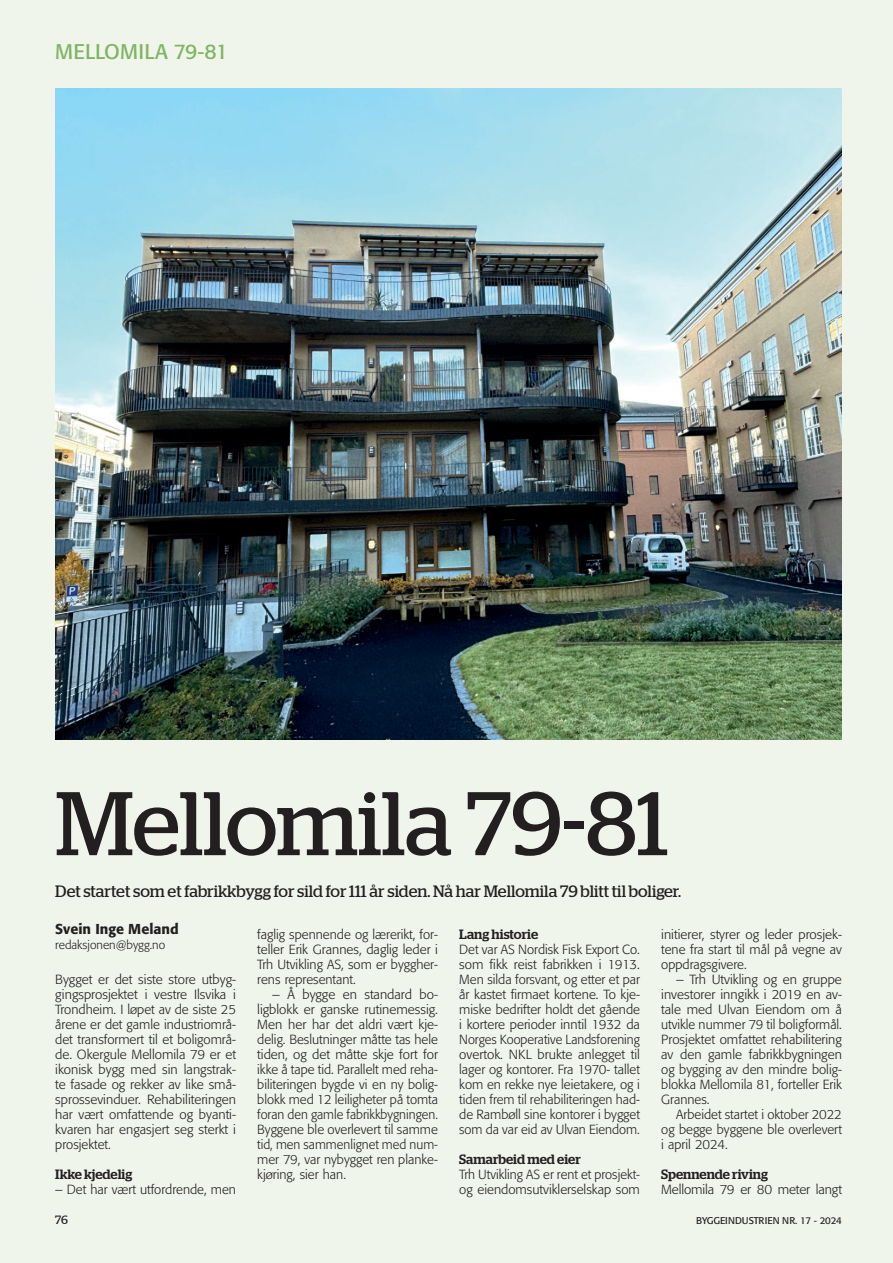
<style>
.page{position:relative;width:893px;height:1263px;background:#f0f5eb}
.page>*{position:absolute;margin:0;border:0;box-sizing:border-box;transform-origin:0 0}
.t1{font:90px "Stag";letter-spacing:-.005em;color:#231f20}
.t2{font:21px "Formata";color:#7fb462}
.t3{font:16.5px "Stag";color:#231f20}
.t4{font:500 14.25px "Formata";color:#231f20}
.t5{font:500 13.5px "Stag";color:#231f20}
.t6{font:300 13.2px/15px "Formata";color:#231f20;text-align:justify}
.t7{font:300 12px "Formata";color:#231f20}
.t8{font:12px "Stag";color:#231f20}
.t9{font:9.75px "Formata";letter-spacing:-.005em;color:#231f20}
</style>
<div class="page">
<img style="left:55px;top:88px;width:787px;height:651px">
<h2 class="t2" style="left:55px;top:39px;width:174px">MELLOMILA 79-81</h2>
<h1 class="t1" style="left:55px;top:771px;width:615px">Mellomila 79-81</h1>
<p class="t3" style="left:55px;top:882px;width:627px">Det startet som et fabrikkbygg for sild for 111 år siden. Nå har Mellomila 79 blitt til boliger.</p>
<p class="t4" style="left:55px;top:920px;width:125px">Svein Inge Meland</p>
<p class="t7" style="left:55px;top:937px;width:112px">redaksjonen@bygg.no</p>
<p class="t6" style="left:55px;top:972px;width:182px">Bygget er det siste store utbyg&shy;gingsprosjektet i vestre Ilsvika i Trondheim. I løpet av de siste 25 årene er det gamle industriområ&shy;det transformert til et boligområ&shy;de. Okergule Mellomila 79 er et ikonisk bygg med sin langstrak&shy;te fasade og rekker av like små&shy;sprossevinduer. Rehabiliteringen har vært omfattende og byanti&shy;kvaren har engasjert seg sterkt i prosjektet.</p>
<p class="t5" style="left:55px;top:1166px;width:79px">Ikke kjedelig</p>
<p class="t6" style="left:55px;top:1182px;width:182px">– Det har vært utfordrende, men</p>
<p class="t6" style="left:257px;top:927px;width:182px">faglig spennende og lærerikt, for&shy;teller Erik Grannes, daglig leder i Trh Utvikling AS, som er byggher&shy;rens representant.</p>
<p class="t6" style="left:257px;top:987px;width:182px;text-indent:15px">– Å bygge en standard bo&shy;ligblokk er ganske rutinemessig.<br>Men her har det aldri vært kje&shy;delig. Beslutninger måtte tas hele tiden, og det måtte skje fort for ikke å tape tid. Parallelt med reha&shy;biliteringen bygde vi en ny bolig&shy;blokk med 12 leiligheter på tomta foran den gamle fabrikkbygningen.<br>Byggene ble overlevert til samme tid, men sammenlignet med num&shy;mer 79, var nybygget ren planke&shy;kjøring, sier han.</p>
<p class="t6" style="left:661px;top:927px;width:182px">initierer, styrer og leder prosjek&shy;tene fra start til mål på vegne av oppdragsgivere.</p>
<p class="t6" style="left:661px;top:972px;width:182px;text-indent:15px">– Trh Utvikling og en gruppe investorer inngikk i 2019 en av&shy;tale med Ulvan Eiendom om å utvikle nummer 79 til boligformål.<br>Prosjektet omfattet rehabilitering av den gamle fabrikkbygningen og bygging av den mindre bolig&shy;blokka Mellomila 81, forteller Erik Grannes.</p>
<p class="t6" style="left:661px;top:1107px;width:182px;text-indent:15px">Arbeidet startet i oktober 2022 og begge byggene ble overlevert i april 2024.</p>
<p class="t5" style="left:661px;top:1166px;width:108px">Spennende riving</p>
<p class="t6" style="left:661px;top:1182px;width:182px">Mellomila 79 er 80 meter langt</p>
<p class="t5" style="left:459px;top:926px;width:80px">Lang historie</p>
<p class="t6" style="left:459px;top:942px;width:182px">Det var AS Nordisk Fisk Export Co. som fikk reist fabrikken i 1913.<br>Men silda forsvant, og etter et par år kastet firmaet kortene. To kje&shy;miske bedrifter holdt det gående i kortere perioder inntil 1932 da Norges Kooperative Landsforening overtok. NKL brukte anlegget til lager og kontorer. Fra 1970- tallet kom en rekke nye leietakere, og i tiden frem til rehabiliteringen had&shy;de Rambøll sine kontorer i bygget som da var eid av Ulvan Eiendom.</p>
<p class="t5" style="left:459px;top:1151px;width:123px">Samarbeid med eier</p>
<p class="t6" style="left:459px;top:1167px;width:182px">Trh Utvikling AS er rent et prosjekt&shy;og eiendomsutviklerselskap som</p>
<p class="t8" style="left:55px;top:1213px;width:14px">76</p>
<p class="t9" style="left:696px;top:1215px;width:147px">BYGGEINDUSTRIEN NR. 17 - 2024</p>
</div>
